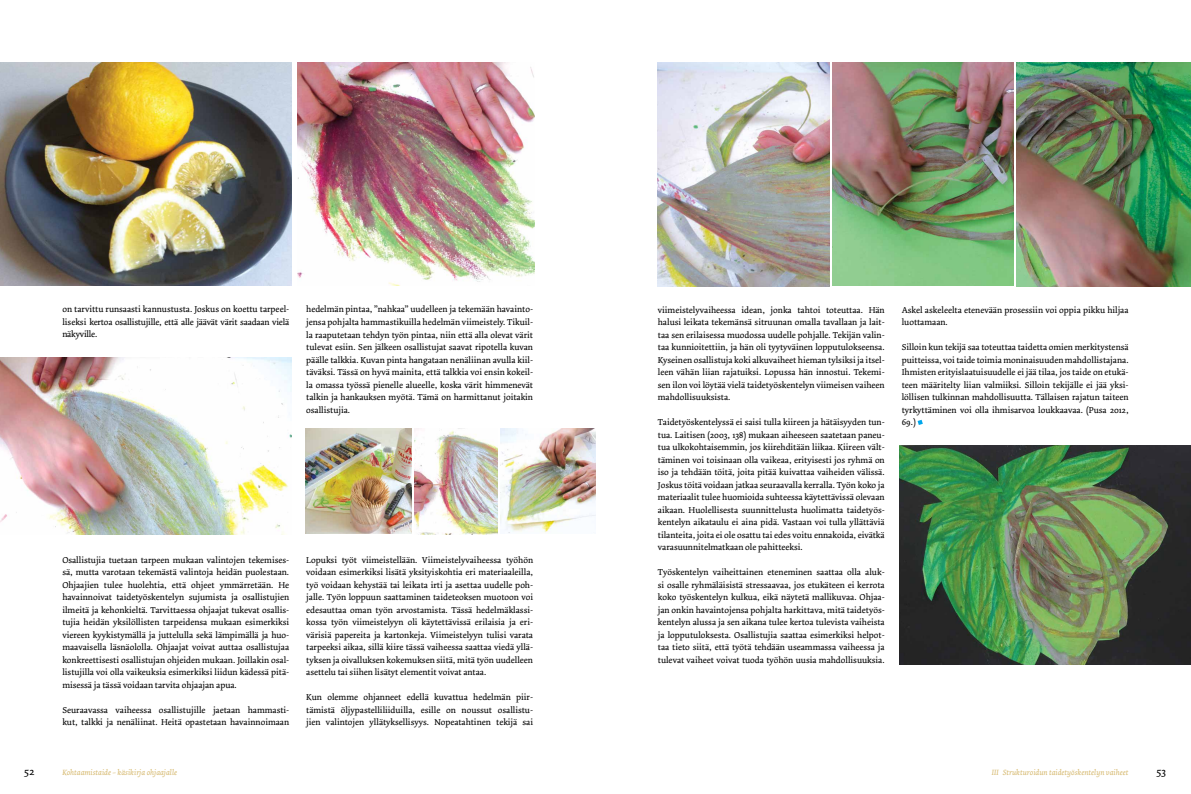
<style>
.page{position:relative;width:1191px;height:794px;background:#fff}
.page>*{position:absolute;margin:0;border:0;box-sizing:border-box;transform-origin:0 0}
.t1{font:11px "Dolly";color:#000}
.t2{font:9px/12.5px "Dolly";color:#000;text-align:justify}
.t3{font:italic 8px "Dolly";color:#d6b96f}
</style>
<div class="page">
<svg style="left:917px;top:420px;width:5px;height:5px"></svg>
<img style="left:0;top:62px;width:292px;height:224px">
<img style="left:298px;top:62px;width:237px;height:224px">
<img style="left:0;top:358px;width:292px;height:176px">
<img style="left:414px;top:428px;width:84px;height:106px">
<img style="left:305px;top:428px;width:107px;height:106px">
<img style="left:500px;top:428px;width:95px;height:105px">
<img style="left:832px;top:62px;width:182px;height:224px">
<img style="left:658px;top:62px;width:171px;height:224px">
<img style="left:1016px;top:62px;width:175px;height:224px">
<img style="left:899px;top:446px;width:292px;height:218px">
<p class="t2" style="left:62px;top:303px;width:228px">on tarvittu runsaasti kannustusta. Joskus on koettu tarpeel&shy;liseksi kertoa osallistujille, että alle jäävät värit saadaan vielä näkyville.</p>
<p class="t2" style="left:306px;top:303px;width:228px">hedelmän pintaa, ”nahkaa” uudelleen ja tekemään havainto&shy;jensa pohjalta hammastikuilla hedelmän viimeistely. Tikuil&shy;la raaputetaan tehdyn työn pintaa, niin että alla olevat värit tulevat esiin. Sen jälkeen osallistujat saavat ripotella kuvan päälle talkkia. Kuvan pinta hangataan nenäliinan avulla kiil&shy;täväksi. Tässä on hyvä mainita, että talkkia voi ensin kokeil&shy;la omassa työssä pienelle alueelle, koska värit himmenevät talkin ja hankauksen myötä. Tämä on harmittanut joitakin osallistujia.</p>
<p class="t2" style="left:62px;top:553px;width:228px">Osallistujia tuetaan tarpeen mukaan valintojen tekemises&shy;sä, mutta varotaan tekemästä valintoja heidän puolestaan.<br>Ohjaajien tulee huolehtia, että ohjeet ymmärretään. He havainnoivat taidetyöskentelyn sujumista ja osallistujien ilmeitä ja kehonkieltä. Tarvittaessa ohjaajat tukevat osallis&shy;tujia heidän yksilöllisten tarpeidensa mukaan esimerkiksi viereen kyykistymällä ja juttelulla sekä lämpimällä ja huo&shy;maavaisella läsnäololla. Ohjaajat voivat auttaa osallistujaa konkreettisesti osallistujan ohjeiden mukaan. Joillakin osal&shy;listujilla voi olla vaikeuksia esimerkiksi liidun kädessä pitä&shy;misessä ja tässä voidaan tarvita ohjaajan apua.</p>
<p class="t2" style="left:62px;top:703px;width:228px">Seuraavassa vaiheessa osallistujille jaetaan hammasti&shy;kut, talkki ja nenäliinat. Heitä opastetaan havainnoimaan</p>
<p class="t2" style="left:306px;top:553px;width:228px">Lopuksi työt viimeistellään. Viimeistelyvaiheessa työhön voidaan esimerkiksi lisätä yksityiskohtia eri materiaaleilla, työ voidaan kehystää tai leikata irti ja asettaa uudelle poh&shy;jalle. Työn loppuun saattaminen taideteoksen muotoon voi edesauttaa oman työn arvostamista. Tässä hedelmäklassi&shy;kossa työn viimeistelyyn oli käytettävissä erilaisia ja eri&shy;värisiä papereita ja kartonkeja. Viimeistelyyn tulisi varata tarpeeksi aikaa, sillä kiire tässä vaiheessa saattaa viedä yllä&shy;tyksen ja oivalluksen kokemuksen siitä, mitä työn uudelleen asettelu tai siihen lisätyt elementit voivat antaa.</p>
<p class="t2" style="left:306px;top:691px;width:228px">Kun olemme ohjanneet edellä kuvattua hedelmän piir&shy;tämistä öljypastelliliiduilla, esille on noussut osallistu&shy;jien valintojen yllätyksellisyys. Nopeatahtinen tekijä sai</p>
<p class="t2" style="left:658px;top:303px;width:228px">viimeistelyvaiheessa idean, jonka tahtoi toteuttaa. Hän halusi leikata tekemänsä sitruunan omalla tavallaan ja lait&shy;taa sen erilaisessa muodossa uudelle pohjalle. Tekijän valin&shy;taa kunnioitettiin, ja hän oli tyytyväinen lopputulokseensa.<br>Kyseinen osallistuja koki alkuvaiheet hieman tylsiksi ja itsel&shy;leen vähän liian rajatuiksi. Lopussa hän innostui. Tekemi&shy;sen ilon voi löytää vielä taidetyöskentelyn viimeisen vaiheen mahdollisuuksista.</p>
<p class="t2" style="left:658px;top:416px;width:228px">Taidetyöskentelyssä ei saisi tulla kiireen ja hätäisyyden tun&shy;tua. Laitisen (2003, 138) mukaan aiheeseen saatetaan paneu&shy;tua ulkokohtaisemmin, jos kiirehditään liikaa. Kiireen vält&shy;täminen voi toisinaan olla vaikeaa, erityisesti jos ryhmä on iso ja tehdään töitä, joita pitää kuivattaa vaiheiden välissä.<br>Joskus töitä voidaan jatkaa seuraavalla kerralla. Työn koko ja materiaalit tulee huomioida suhteessa käytettävissä olevaan aikaan. Huolellisesta suunnittelusta huolimatta taidetyös&shy;kentelyn aikataulu ei aina pidä. Vastaan voi tulla yllättäviä tilanteita, joita ei ole osattu tai edes voitu ennakoida, eivätkä varasuunnitelmatkaan ole pahitteeksi.</p>
<p class="t2" style="left:658px;top:566px;width:228px">Työskentelyn vaiheittainen eteneminen saattaa olla aluk&shy;si osalle ryhmäläisistä stressaavaa, jos etukäteen ei kerrota koko työskentelyn kulkua, eikä näytetä mallikuvaa. Ohjaa&shy;jan onkin havaintojensa pohjalta harkittava, mitä taidetyös&shy;kentelyn alussa ja sen aikana tulee kertoa tulevista vaiheista ja lopputuloksesta. Osallistujia saattaa esimerkiksi helpot&shy;taa tieto siitä, että työtä tehdään useammassa vaiheessa ja tulevat vaiheet voivat tuoda työhön uusia mahdollisuuksia.</p>
<p class="t2" style="left:901px;top:303px;width:228px">Askel askeleelta etenevään prosessiin voi oppia pikku hiljaa luottamaan.</p>
<p class="t2" style="left:901px;top:341px;width:228px">Silloin kun tekijä saa toteuttaa taidetta omien merkitystensä puitteissa, voi taide toimia moninaisuuden mahdollistajana.<br>Ihmisten erityislaatuisuudelle ei jää tilaa, jos taide on etukä&shy;teen määritelty liian valmiiksi. Silloin tekijälle ei jää yksi&shy;löllisen tulkinnan mahdollisuutta. Tällaisen rajatun taiteen tyrkyttäminen voi olla ihmisarvoa loukkaavaa. (Pusa 2012, 69.)</p>
<p class="t1" style="left:24px;top:765px;width:11px">52</p>
<p class="t3" style="left:62px;top:767px;width:116px">Kohtaamistaide – käsikirja ohjaajalle</p>
<p class="t3" style="left:991px;top:767px;width:138px">III Strukturoidun taidetyöskentelyn vaiheet</p>
<p class="t1" style="left:1156px;top:765px;width:11px">53</p>
</div>
